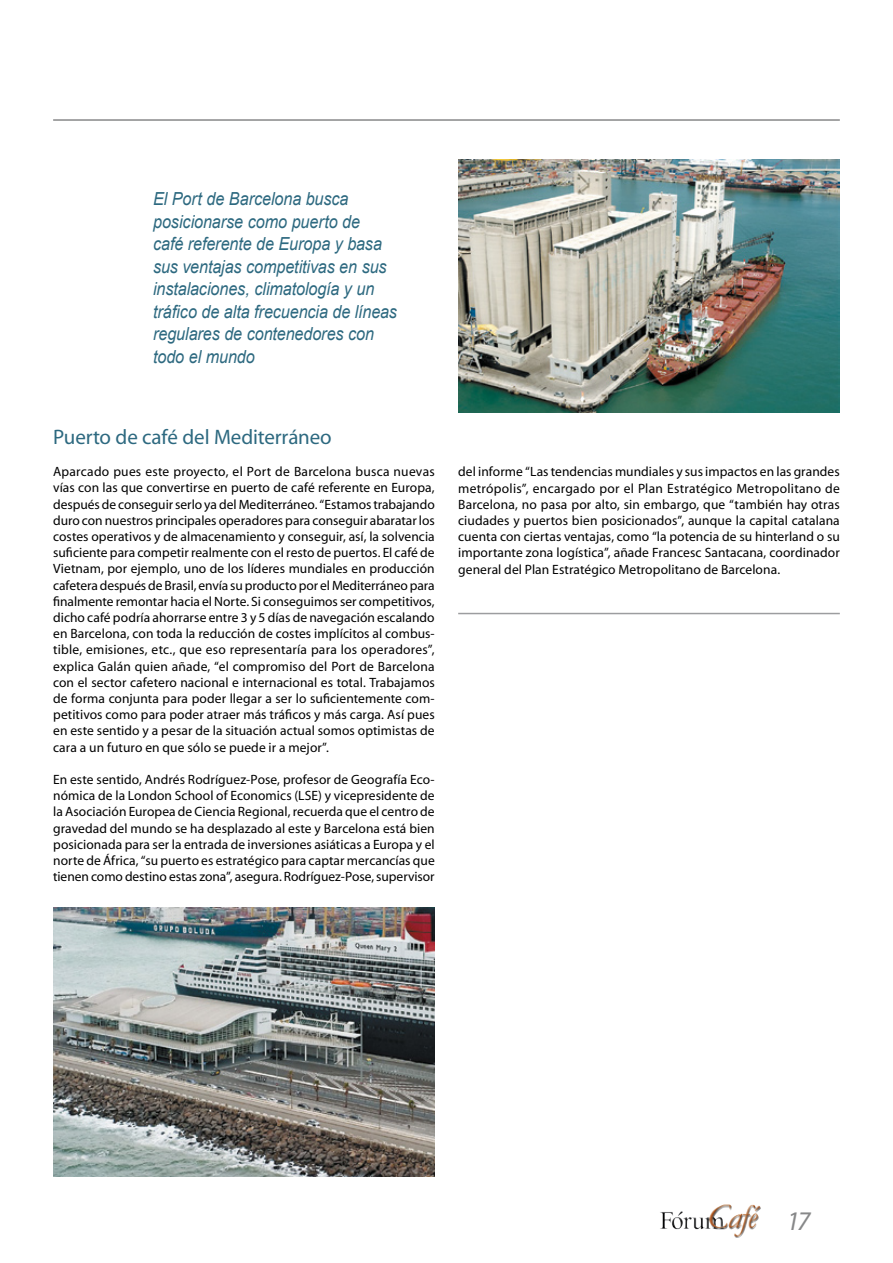
<style>
.page{position:relative;width:893px;height:1263px;background:#fff}
.page>*{position:absolute;margin:0;border:0;box-sizing:border-box;transform-origin:0 0}
.t1{font:italic 27px "Myriad";color:#878889}
.Parrafo{font:21px "Myriad";letter-spacing:-.005em;color:#2d6980}
.Destacados{font:italic 18px/22.5px "Arial";letter-spacing:-.005em;color:#2d6980;scale:.9 1}
.t2{font:13.5px/16.2px "Myriad";letter-spacing:.005em;color:#000;text-align:justify}
</style>
<div class="page">
<img style="left:660px;top:1204px;width:101px;height:34px">
<hr style="left:458px;top:613px;width:382px;height:1px;background:#9c9d9f">
<img style="left:458px;top:159px;width:382px;height:254px">
<hr style="left:53px;top:119px;width:787px;height:2px;background:#878889">
<img style="left:53px;top:907px;width:382px;height:269px">
<p class="Destacados" style="left:153px;top:188px;width:272px">El Port de Barcelona busca posicionarse como puerto de<br>café referente de Europa y basa sus ventajas competitivas en sus instalaciones, climatología y un tráfico de alta frecuencia de líneas regulares de contenedores con todo el mundo</p>
<p class="Parrafo" style="left:53px;top:426px;width:280px">Puerto de café del Mediterráneo</p>
<p class="t2" style="left:53px;top:464px;width:383px">Aparcado pues este proyecto, el Port de Barcelona busca nuevas vías con las que convertirse en puerto de café referente en Europa, después de conseguir serlo ya del Mediterráneo. “Estamos trabajando duro con nuestros principales operadores para conseguir abaratar los costes operativos y de almacenamiento y conseguir, así, la solvencia suficiente para competir realmente con el resto de puertos. El café de Vietnam, por ejemplo, uno de los líderes mundiales en producción cafetera después de Brasil, envía su producto por el Mediterráneo para finalmente remontar hacia el Norte. Si conseguimos ser competitivos, dicho café podría ahorrarse entre 3 y 5 días de navegación escalando en Barcelona, con toda la reducción de costes implícitos al combus&shy;tible, emisiones, etc., que eso representaría para los operadores”, explica Galán quien añade, “el compromiso del Port de Barcelona con el sector cafetero nacional e internacional es total. Trabajamos de forma conjunta para poder llegar a ser lo suficientemente com&shy;petitivos como para poder atraer más tráficos y más carga. Así pues en este sentido y a pesar de la situación actual somos optimistas de cara a un futuro en que sólo se puede ir a mejor”.</p>
<p class="t2" style="left:53px;top:772px;width:383px">En este sentido, Andrés Rodríguez-Pose, profesor de Geografía Eco&shy;nómica de la London School of Economics (LSE) y vicepresidente de la Asociación Europea de Ciencia Regional, recuerda que el centro de gravedad del mundo se ha desplazado al este y Barcelona está bien posicionada para ser la entrada de inversiones asiáticas a Europa y el norte de África, “su puerto es estratégico para captar mercancías que tienen como destino estas zona”, asegura. Rodríguez-Pose, supervisor</p>
<p class="t2" style="left:458px;top:464px;width:383px">del informe “Las tendencias mundiales y sus impactos en las grandes metrópolis”, encargado por el Plan Estratégico Metropolitano de Barcelona, no pasa por alto, sin embargo, que “también hay otras ciudades y puertos bien posicionados”, aunque la capital catalana cuenta con ciertas ventajas, como “la potencia de su hinterland o su importante zona logística”, añade Francesc Santacana, coordinador general del Plan Estratégico Metropolitano de Barcelona.</p>
<p class="t1" style="left:786px;top:1208px;width:26px">17</p>
</div>
